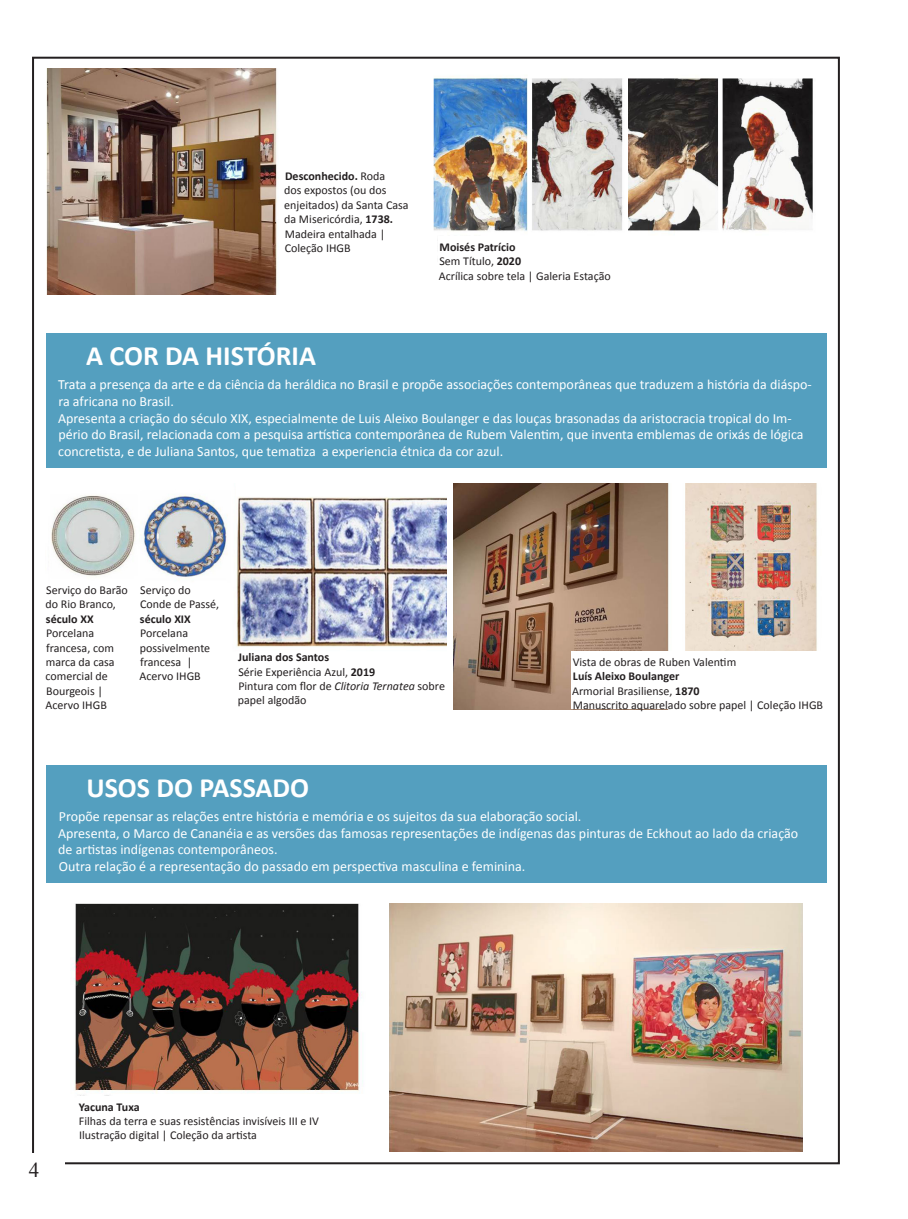
<style>
.page{position:relative;width:908px;height:1219px;background:#fff}
.page>*{position:absolute;margin:0;border:0;box-sizing:border-box;transform-origin:0 0}
.chada_secoa{font:700 28px "Calibri";color:#fff}
.t1{font:21px "Times New Roman";color:#231f20}
.texto_secao{font:14px/16.8px "Calibri";color:#fff}
.t2{font:12px/14.4px "Calibri";color:#231f20}
.t3{font:700 12px "Calibri";color:#231f20}
.s1{font-weight:700}
.s2{font-style:italic}
</style>
<div class="page">
<img style="left:46px;top:68px;width:231px;height:226px">
<img style="left:433px;top:76px;width:380px;height:155px">
<div style="left:46px;top:333px;width:780px;height:134px;background:#549fbf"></div>
<img style="left:72px;top:903px;width:291px;height:193px">
<img style="left:389px;top:903px;width:412px;height:249px">
<img style="left:51px;top:494px;width:395px;height:153px">
<div style="left:45px;top:585px;width:91px;height:124px;background:#fff"></div>
<div style="left:139px;top:585px;width:86px;height:124px;background:#fff"></div>
<div style="left:46px;top:765px;width:780px;height:117px;background:#549fbf"></div>
<img style="left:454px;top:484px;width:363px;height:225px">
<div style="left:571px;top:651px;width:254px;height:58px;background:#fff"></div>
<p class="t2" style="left:284px;top:169px;width:126px"><span class="s1">Desconhecido.</span> Roda<br>dos expostos (ou dos enjeitados) da Santa Casa da Misericórdia, <span class="s1">1738.<br></span>Madeira entalhada |<br>Coleção IHGB</p>
<p class="t3" style="left:439px;top:238px;width:77px">Moisés Patrício</p>
<p class="t2" style="left:439px;top:254px;width:83px">Sem Título, <span class="s1">2020</span></p>
<p class="t2" style="left:438px;top:268px;width:173px">Acrílica sobre tela | Galeria Estação</p>
<p class="chada_secoa" style="left:86px;top:336px;width:231px">A COR DA HISTÓRIA</p>
<p class="texto_secao" style="left:58px;top:375px;width:755px">Trata a presença da arte e da ciência da heráldica no Brasil e propõe associações contemporâneas que traduzem a história da diáspo&shy;ra africana no Brasil.<br>Apresenta a criação do século XIX, especialmente de Luis Aleixo Boulanger e das louças brasonadas da aristocracia tropical do Im&shy;pério do Brasil, relacionada com a pesquisa artística contemporânea de Rubem Valentim, que inventa emblemas de orixás de lógica concretista, e de Juliana Santos, que tematiza a experiencia étnica da cor azul.</p>
<p class="t2" style="left:46px;top:582px;width:84px">Serviço do Barão do Rio Branco, <span class="s1">século XX<br></span>Porcelana francesa, com marca da casa comercial de<br>Bourgeois |<br>Acervo IHGB</p>
<p class="t2" style="left:139px;top:582px;width:81px">Serviço do<br>Conde de Passé, <span class="s1">século XIX<br></span>Porcelana possivelmente francesa |<br>Acervo IHGB</p>
<p class="t3" style="left:238px;top:649px;width:92px">Juliana dos Santos</p>
<p class="t2" style="left:238px;top:664px;width:138px">Série Experiência Azul, <span class="s1">2019</span></p>
<p class="t2" style="left:238px;top:678px;width:208px">Pintura com flor de <span class="s2">Clitoria Ternatea</span> sobre papel algodão</p>
<p class="t2" style="left:572px;top:654px;width:165px">Vista de obras de Ruben Valentim</p>
<p class="t3" style="left:572px;top:668px;width:108px">Luís Aleixo Boulanger</p>
<p class="t2" style="left:572px;top:683px;width:252px">Armorial Brasiliense, <span class="s1">1870<br></span>Manuscrito aquarelado sobre papel | Coleção IHGB</p>
<p class="chada_secoa" style="left:86px;top:768px;width:224px">USOS DO PASSADO</p>
<p class="texto_secao" style="left:58px;top:807px;width:741px">Propõe repensar as relações entre história e memória e os sujeitos da sua elaboração social.<br>Apresenta, o Marco de Cananéia e as versões das famosas representações de indígenas das pinturas de Eckhout ao lado da criação de artistas indígenas contemporâneos.<br>Outra relação é a representação do passado em perspectiva masculina e feminina.</p>
<h2 class="t1" style="left:29px;top:1156px;width:12px">4</h2>
<p class="t3" style="left:79px;top:1098px;width:62px">Yacuna Tuxa</p>
<p class="t2" style="left:79px;top:1113px;width:241px">Filhas da terra e suas resistências invisíveis III e IV</p>
<p class="t2" style="left:79px;top:1128px;width:179px">Ilustração digital | Coleção da artista</p>
</div>
